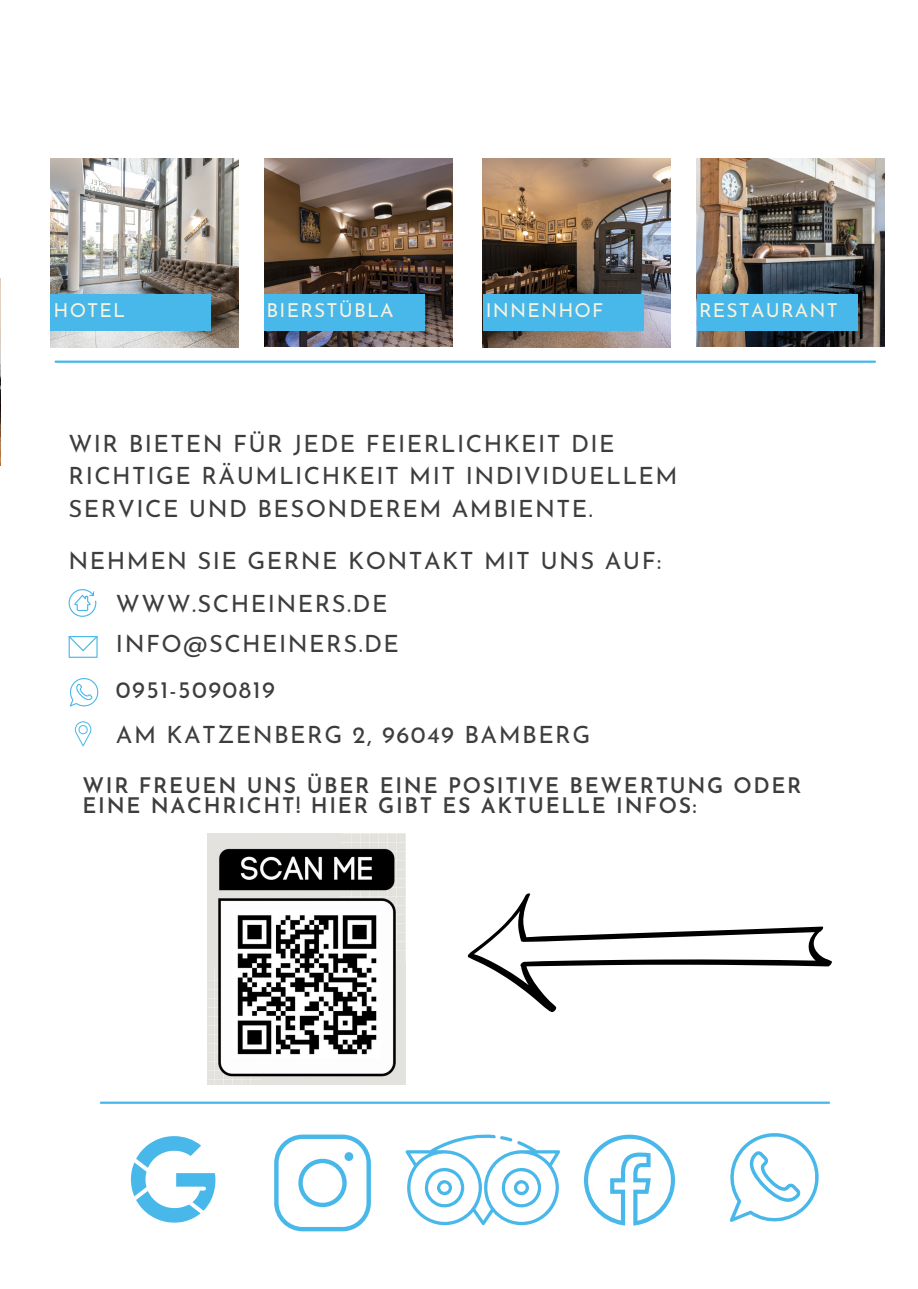
<style>
.page{position:relative;width:918px;height:1289px;background:#fff}
.page>*{position:absolute;margin:0;border:0;box-sizing:border-box;transform-origin:0 0}
.t1{font:23.85px/32.5px "Josefin Sans";letter-spacing:.06em;color:#3d3d3d}
.t2{font:600 21.45px/20.7px "Josefin Sans";letter-spacing:.08em;color:#3d3d3d}
.t3{font:19.2px "Josefin Sans";letter-spacing:.06em;color:#f4f3df}
</style>
<div class="page">
<hr style="left:56px;top:360px;width:819px;height:3px;background:#48b7e9">
<hr style="left:101px;top:1101px;width:728px;height:2px;background:#48b7e9">
<img style="left:483px;top:158px;width:188px;height:189px">
<img style="left:697px;top:158px;width:188px;height:188px">
<div style="left:697px;top:294px;width:161px;height:37px;background:#48b7e9"></div>
<div style="left:483px;top:294px;width:161px;height:37px;background:#48b7e9"></div>
<svg style="left:131px;top:1136px;width:84px;height:86px"></svg>
<svg style="left:274px;top:1134px;width:97px;height:97px"></svg>
<svg style="left:584px;top:1134px;width:91px;height:91px"></svg>
<svg style="left:729px;top:1133px;width:90px;height:89px"></svg>
<svg style="left:406px;top:1134px;width:154px;height:90px"></svg>
<svg style="left:69px;top:678px;width:30px;height:29px"></svg>
<svg style="left:69px;top:636px;width:29px;height:21px"></svg>
<svg style="left:69px;top:589px;width:27px;height:27px"></svg>
<svg style="left:75px;top:721px;width:16px;height:25px"></svg>
<img style="left:0;top:278px;width:1px;height:188px">
<img style="left:50px;top:158px;width:188px;height:189px">
<img style="left:265px;top:158px;width:187px;height:188px">
<div style="left:265px;top:294px;width:160px;height:37px;background:#48b7e9"></div>
<div style="left:50px;top:294px;width:161px;height:37px;background:#48b7e9"></div>
<img style="left:207px;top:833px;width:198px;height:251px">
<svg style="left:468px;top:893px;width:364px;height:119px"></svg>
<p class="t3" style="left:54px;top:302px;width:73px">HOTEL</p>
<h1 class="t3" style="left:267px;top:302px;width:129px">BIERSTÜBLA</h1>
<p class="t3" style="left:486px;top:302px;width:119px">INNENHOF</p>
<p class="t3" style="left:699px;top:302px;width:140px">RESTAURANT</p>
<p class="t1" style="left:69px;top:429px;width:610px">WIR BIETEN FÜR JEDE FEIERLICHKEIT DIE<br>RICHTIGE RÄUMLICHKEIT MIT INDIVIDUELLEM<br>SERVICE UND BESONDEREM AMBIENTE.</p>
<p class="t1" style="left:69px;top:546px;width:594px">NEHMEN SIE GERNE KONTAKT MIT UNS AUF:</p>
<p class="t1" style="left:116px;top:589px;width:273px">WWW.SCHEINERS.DE</p>
<p class="t1" style="left:116px;top:630px;width:285px">INFO@SCHEINERS.DE</p>
<h1 class="t1" style="left:116px;top:675px;width:160px">0951-5090819</h1>
<h1 class="t1" style="left:116px;top:720px;width:476px">AM KATZENBERG 2, 96049 BAMBERG</h1>
<p class="t2" style="left:82px;top:777px;width:721px">WIR FREUEN UNS ÜBER EINE POSITIVE BEWERTUNG ODER<br>EINE NACHRICHT! HIER GIBT ES AKTUELLE INFOS:</p>
</div>
